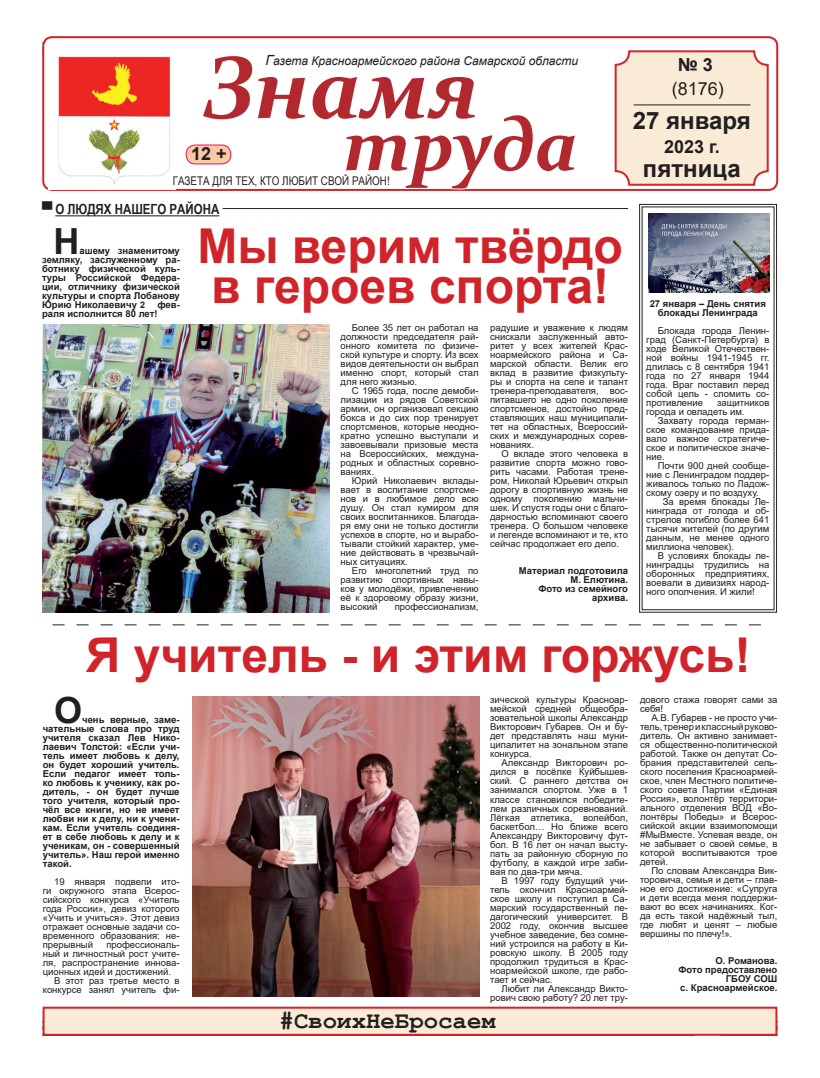
<style>
.page{position:relative;width:820px;height:1078px;background:#fff}
.page>*{position:absolute;margin:0;border:0;box-sizing:border-box;transform-origin:0 0}
.t1{font:italic 700 89px "Constantia";color:#b1292f}
.t2{font:italic 700 75px "Constantia";letter-spacing:-.01em;color:#b1292f}
.t3{font:700 48px/40px "Arial";color:#d1232a}
.t4{font:700 36px "Arial";color:#231f20}
.t5{font:700 24px "Arial";color:#231f20}
.t6{font:700 24px "Courier New";color:#231f20}
.t7{font:700 18px "Arial";color:#231f20}
.t8{font:18px "Arial";color:#231f20}
.t9{font:700 16px "Arial";letter-spacing:-.005em;color:#231f20}
.t10{font:700 14px "Arial Narrow";color:#231f20}
.t11{font:italic 12px "Arial";color:#231f20}
.t12{font:12px "Arial Narrow";color:#231f20}
.t13{font:9.5px/9px "Arial";color:#231f20;text-align:justify}
.t14{font:700 9.5px/9px "Arial";color:#231f20;text-align:justify}
.s1{font-size:14px}
.s2{font-size:9px}
</style>
<div class="page">
<svg style="left:639px;top:204px;width:137px;height:408px"></svg>
<img style="left:648px;top:213px;width:121px;height:79px">
<div style="left:42px;top:36px;width:735px;height:155px;border:2px solid #d1232a;border-radius:9px"></div>
<div style="left:615px;top:51px;width:152px;height:134px;background:#f9ebd5;border-radius:14px"></div>
<div style="left:614px;top:50px;width:154px;height:136px;border:2px solid #d1232a;border-radius:14px"></div>
<hr style="left:633px;top:104px;width:117px;height:1px;background:#231f20">
<img style="left:49px;top:56px;width:122px;height:133px">
<svg style="left:171px;top:144px;width:409px;height:46px"></svg>
<div style="left:43px;top:1006px;width:734px;height:29px;background:#f9ebd5;border:2px solid #d1232a"></div>
<hr style="left:55px;top:215px;width:164px;height:1px;background:#231f20">
<hr style="left:223px;top:208px;width:404px;height:1px;background:#231f20">
<img style="left:192px;top:696px;width:287px;height:300px">
<img style="left:42px;top:324px;width:287px;height:288px">
<svg style="left:52px;top:624px;width:708px;height:1px"></svg>
<p class="t11" style="left:265px;top:53px;width:314px"><span class="s1">Г</span>азета Красноармейского района Самарской области</p>
<h1 class="t1" style="left:202px;top:26px;width:278px">Знамя</h1>
<h2 class="t2" style="left:342px;top:93px;width:237px">труда</h2>
<h3 class="t7" style="left:191px;top:141px;width:37px">12 +</h3>
<p class="t12" style="left:173px;top:171px;width:218px">Газета для тех, кто любит свой район!</p>
<h3 class="t10" style="left:42px;top:199px;width:178px">▀ о людях нашего района</h3>
<h3 class="t7" style="left:677px;top:52px;width:37px">№ 3</h3>
<h3 class="t8" style="left:671px;top:77px;width:54px">(8176)</h3>
<h3 class="t5" style="left:632px;top:103px;width:119px">27 января</h3>
<h3 class="t7" style="left:663px;top:134px;width:57px">2023 г.</h3>
<h3 class="t5" style="left:642px;top:151px;width:99px">пятница</h3>
<h3 class="t9" style="left:669px;top:53px;width:46px">труда</h3>
<h3 class="t4" style="left:53px;top:216px;width:27px">Н</h3>
<p class="t14" style="left:42px;top:246px;width:139px;text-indent:37px">ашему знаменитому земляку, заслуженному ра&shy;ботнику физической куль&shy;туры Российской Федера&shy;ции, отличнику физической культуры и спорта Лобанову Юрию Николаевичу <span class="s2">2</span></p>
<p class="t14" style="left:42px;top:300px;width:139px;text-indent:115px">фев&shy;раля исполнится 80 лет!</p>
<h3 class="t3" style="left:197px;top:227px;width:427px">Мы верим твёрдо в героев спорта!</h3>
<p class="t13" style="left:490px;top:323px;width:139px">радушие и уважение к людям снискали заслуженный авто&shy;ритет у всех жителей Крас&shy;ноармейского района и Са&shy;марской области. Велик его вклад в развитие физкульту&shy;ры и спорта на селе и талант тренера-преподавателя, вос&shy;питавшего не одно поколение спортсменов, достойно пред&shy;ставляющих наш муниципали&shy;тет на областных, Всероссий&shy;ских и международных сорев&shy;нованиях.</p>
<p class="t13" style="left:490px;top:449px;width:139px;text-indent:11px">О вкладе этого человека в развитие спорта можно гово&shy;рить часами. Работая трене&shy;ром, Николай Юрьевич открыл дорогу в спортивную жизнь не одному поколению мальчи&shy;шек. И спустя годы они с благо&shy;дарностью вспоминают своего тренера. О большом человеке и легенде вспоминают и те, кто сейчас продолжает его дело.</p>
<p class="t14" style="left:518px;top:566px;width:111px;text-align:right">Материал подготовила<br>М. Елютина.<br>Фото из семейного архива.</p>
<p class="t13" style="left:340px;top:323px;width:139px;text-indent:11px">Более 35 лет он работал на должности председателя рай&shy;онного комитета по физиче&shy;ской культуре и спорту. Из всех видов деятельности он выбрал именно спорт, который стал для него жизнью.</p>
<p class="t13" style="left:340px;top:386px;width:139px;text-indent:11px">С 1965 года, после демоби&shy;лизации из рядов Советской армии, он организовал секцию бокса и до сих пор тренирует спортсменов, которые неодно&shy;кратно успешно выступали и завоевывали призовые места на Всероссийских, междуна&shy;родных и областных соревно&shy;ваниях.</p>
<p class="t13" style="left:340px;top:476px;width:139px;text-indent:11px">Юрий Николаевич вклады&shy;вает в воспитание спортсме&shy;нов и в любимое дело всю душу. Он стал кумиром для своих воспитанников. Благода&shy;ря ему они не только достигли успехов в спорте, но и вырабо&shy;тывали стойкий характер, уме&shy;ние действовать в чрезвычай&shy;ных ситуациях.</p>
<p class="t13" style="left:340px;top:566px;width:139px;text-indent:11px">Его многолетний труд по развитию спортивных навы&shy;ков у молодёжи, привлечению её к здоровому образу жизни, высокий</p>
<p class="t13" style="left:394px;top:602px;width:85px">профессионализм,</p>
<p class="t14" style="left:649px;top:299px;width:118px;text-align:center">27 января – День снятия блокады Ленинграда</p>
<p class="t13" style="left:646px;top:326px;width:124px;text-indent:11px">Блокада города Ленин&shy;град (Санкт-Петербурга) в ходе Великой Отечествен&shy;ной войны 1941-1945 гг. длилась с 8 сентября 1941 года по 27 января 1944 года. Враг поставил перед собой цель - сломить со&shy;противление</p>
<p class="t13" style="left:646px;top:398px;width:124px;text-indent:71px">защитников города и овладеть им.</p>
<p class="t13" style="left:646px;top:416px;width:124px;text-indent:11px">Захвату города герман&shy;ское командование прида&shy;вало важное стратегиче&shy;ское и политическое значе&shy;ние.</p>
<p class="t13" style="left:646px;top:461px;width:124px;text-indent:11px">Почти 900 дней сообще&shy;ние с Ленинградом поддер&shy;живалось только по Ладож&shy;скому озеру и по воздуху.</p>
<p class="t13" style="left:646px;top:497px;width:124px;text-indent:17px">За время блокады Ле&shy;нинграда от голода и об&shy;стрелов погибло более 641 тысячи жителей (по другим данным, не менее одного миллиона человек).</p>
<p class="t13" style="left:646px;top:551px;width:124px;text-indent:11px">В условиях блокады ле&shy;нинградцы трудились на оборонных предприятиях, воевали в дивизиях народ&shy;ного ополчения. И жили!</p>
<h3 class="t3" style="left:86px;top:635px;width:666px">Я учитель - и этим горжусь!</h3>
<h3 class="t4" style="left:54px;top:684px;width:30px">О</h3>
<p class="t14" style="left:43px;top:714px;width:138px;text-indent:39px">чень верные, заме&shy;чательные слова про труд учителя сказал Лев Нико&shy;лаевич Толстой: «Если учи&shy;тель имеет любовь к делу, он будет хороший учитель.<br>Если педагог имеет толь&shy;ко любовь к ученику, как ро&shy;дитель, - он будет лучше того учителя, который про&shy;чёл все книги, но не имеет любви ни к делу, ни к учени&shy;кам. Если учитель соединя&shy;ет в себе любовь к делу и к ученикам, он - совершенный учитель». Наш герой именно такой.</p>
<p class="t13" style="left:43px;top:876px;width:138px;text-indent:11px">19 января подвели ито&shy;ги окружного этапа Всерос&shy;сийского конкурса «Учитель года России», девиз которого «Учить и учиться». Этот девиз отражает основные задачи со&shy;временного образования: не&shy;прерывный</p>
<p class="t13" style="left:106px;top:939px;width:75px">профессиональ-</p>
<p class="t13" style="left:43px;top:948px;width:138px">ный и личностный рост учите-</p>
<p class="t13" style="left:43px;top:957px;width:138px">ля, распространение иннова-</p>
<p class="t13" style="left:43px;top:966px;width:130px">ционных идей и достижений.</p>
<p class="t13" style="left:54px;top:975px;width:127px">В этот раз третье место в</p>
<p class="t13" style="left:43px;top:984px;width:138px">конкурсе занял учитель фи-</p>
<p class="t13" style="left:490px;top:695px;width:139px">зической культуры Красноар&shy;мейской средней общеобра&shy;зовательной школы Александр Викторович Губарев. Он и бу&shy;дет представлять наш муни&shy;ципалитет на зональном этапе конкурса.</p>
<p class="t13" style="left:490px;top:758px;width:139px;text-indent:11px">Александр Викторович ро&shy;дился в посёлке Куйбышев&shy;ский. С раннего детства он занимался спортом. Уже в 1 классе становился победите&shy;лем различных соревнований.<br>Лёгкая атлетика, волейбол, баскетбол… Но ближе всего Александру Викторовичу фут&shy;бол. В 16 лет он начал высту&shy;пать за районную сборную по футболу, в каждой игре заби&shy;вая по два-три мяча.</p>
<p class="t13" style="left:490px;top:875px;width:139px;text-indent:11px">В 1997 году будущий учи&shy;тель окончил Красноармей&shy;ское школу и поступил в Са&shy;марский государственный пе&shy;дагогический университет. В 2002 году, окончив высшее учебное заведение, без сомне&shy;ний устроился на работу в Ки&shy;ровскую школу. В 2005 году продолжил трудиться в Крас&shy;ноармейской школе, где рабо&shy;тает и сейчас.</p>
<p class="t13" style="left:490px;top:983px;width:139px;text-align:right">Любит ли Александр Викто&shy;рович свою работу? 20 лет тру-</p>
<h3 class="t6" style="left:279px;top:1005px;width:217px">#СвоихНеБросаем</h3>
<p class="t13" style="left:639px;top:695px;width:139px">дового стажа говорят сами за себя!</p>
<p class="t13" style="left:639px;top:713px;width:139px;text-indent:11px">А.В. Губарев - не просто учи&shy;тель, тренер и классный руково&shy;дитель. Он активно занимает&shy;ся общественно-политической работой. Также он депутат Со&shy;брания представителей сель&shy;ского поселения Красноармей&shy;ское, член Местного политиче&shy;ского совета Партии «Единая Россия», волонтёр территори&shy;ального отделения ВОД «Во&shy;лонтёры Победы» и Всерос&shy;сийской акции взаимопомощи #МыВместе. Успевая везде, он не забывает о своей семье, в которой воспитываются трое детей.</p>
<p class="t13" style="left:639px;top:866px;width:139px;text-indent:11px">По словам Александра Вик&shy;торовича, семья и дети – глав&shy;ное его достижение: «Супруга и дети всегда меня поддержи&shy;вают во всех начинаниях. Ког&shy;да есть такой надёжный тыл, где любят и ценят – любые вершины по плечу!».</p>
<p class="t14" style="left:678px;top:956px;width:100px;text-align:right">О. Романова.<br>Фото предоставлено<br>ГБОУ СОШ<br>с. Красноармейское.</p>
</div>
